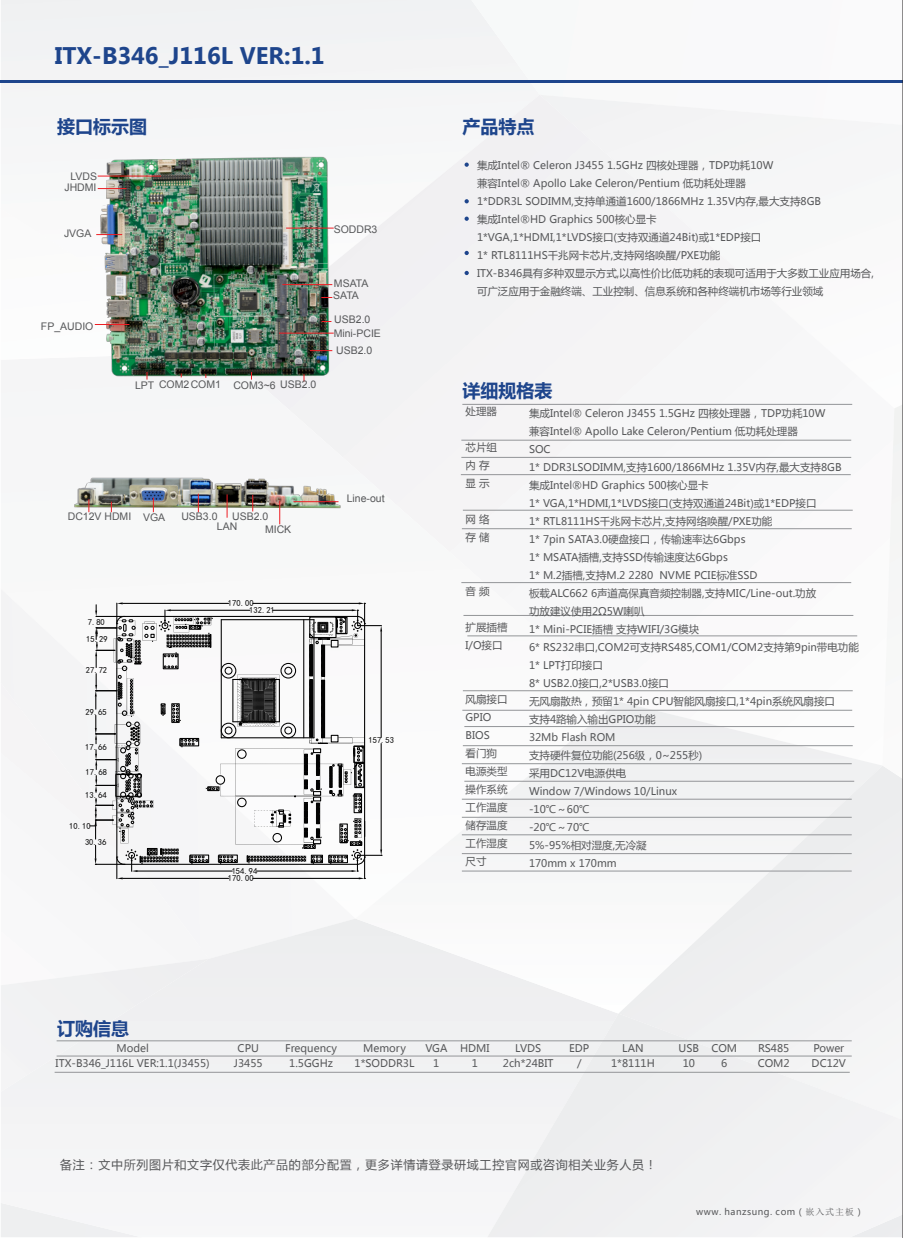
<style>
.page{position:relative;width:903px;height:1238px;background:#fff}
.page>*{position:absolute;margin:0;border:0;box-sizing:border-box;transform-origin:0 0}
.t1{font:700 24px "Segoe UI";color:#1e458c}
.t2{font:700 18px "Microsoft Ya Hei";color:#1e458c}
.t3{font:12px "Microsoft Ya Hei";letter-spacing:.06em;color:#57585a}
.t4{font:10.5px/18px "Microsoft Ya Hei";color:#57585a;text-align:center}
.t5{font:10.5px/10.1px "Arial";color:#57585a}
.t6{font:9px "Microsoft Ya Hei";letter-spacing:.06em;color:#57585a}
.t7{font:8.55px/17.1px "Sim Hei";color:#030303}
.s1{font-family:"Sim Sun"}
</style>
<div class="page">
<div style="left:1px;top:0;width:470px;height:119px;background:#f3f3f4"></div>
<svg style="left:471px;top:0;width:431px;height:94px"></svg>
<div style="left:224px;top:95px;width:634px;height:597px;background:#f6f6f7"></div>
<div style="left:88px;top:352px;width:530px;height:340px;background:#f6f6f7"></div>
<svg style="left:1px;top:588px;width:354px;height:94px"></svg>
<div style="left:1px;top:682px;width:122px;height:198px;background:#f5f4f5"></div>
<div style="left:1px;top:919px;width:486px;height:318px;background:#f4f4f5"></div>
<svg style="left:355px;top:702px;width:522px;height:311px"></svg>
<svg style="left:618px;top:765px;width:284px;height:248px"></svg>
<svg style="left:883px;top:405px;width:19px;height:374px"></svg>
<div style="left:487px;top:1013px;width:415px;height:224px;background:#f0f1f2"></div>
<div style="left:1px;top:958px;width:208px;height:133px;background:#f1f1f2"></div>
<img style="left:74px;top:473px;width:270px;height:39px">
<img style="left:94px;top:149px;width:243px;height:235px">
<hr style="left:1px;top:80px;width:902px;height:2px;background:#1e458c">
<svg style="left:465px;top:162px;width:4px;height:5px"></svg>
<svg style="left:465px;top:199px;width:4px;height:4px"></svg>
<svg style="left:465px;top:251px;width:4px;height:4px"></svg>
<svg style="left:465px;top:271px;width:4px;height:4px"></svg>
<hr style="left:461px;top:582px;width:390px;height:1px;background:#939598">
<hr style="left:461px;top:457px;width:390px;height:1px;background:#939598">
<hr style="left:462px;top:404px;width:390px;height:1px;background:#939598">
<hr style="left:461px;top:474px;width:390px;height:1px;background:#939598">
<hr style="left:463px;top:615px;width:390px;height:1px;background:#939598">
<hr style="left:464px;top:726px;width:390px;height:1px;background:#939598">
<hr style="left:462px;top:710px;width:390px;height:1px;background:#939598">
<hr style="left:463px;top:690px;width:390px;height:1px;background:#939598">
<hr style="left:467px;top:635px;width:390px;height:1px;background:#939598">
<hr style="left:462px;top:528px;width:390px;height:1px;background:#939598">
<hr style="left:463px;top:510px;width:390px;height:1px;background:#939598">
<hr style="left:462px;top:799px;width:390px;height:1px;background:#939598">
<hr style="left:461px;top:440px;width:390px;height:1px;background:#939598">
<hr style="left:463px;top:745px;width:390px;height:1px;background:#939598">
<hr style="left:462px;top:763px;width:390px;height:1px;background:#939598">
<hr style="left:464px;top:781px;width:390px;height:1px;background:#939598">
<hr style="left:462px;top:817px;width:390px;height:1px;background:#939598">
<hr style="left:462px;top:834px;width:390px;height:1px;background:#939598">
<hr style="left:462px;top:853px;width:390px;height:1px;background:#939598">
<hr style="left:462px;top:870px;width:390px;height:1px;background:#939598">
<hr style="left:57px;top:1040px;width:795px;height:1px;background:#939598">
<hr style="left:57px;top:1055px;width:795px;height:1px;background:#939598">
<hr style="left:55px;top:1072px;width:795px;height:1px;background:#939598">
<svg style="left:465px;top:216px;width:4px;height:5px"></svg>
<svg style="left:89px;top:499px;width:1px;height:13px"></svg>
<svg style="left:153px;top:497px;width:1px;height:15px"></svg>
<svg style="left:198px;top:493px;width:1px;height:19px"></svg>
<svg style="left:227px;top:494px;width:1px;height:24px"></svg>
<svg style="left:252px;top:495px;width:1px;height:16px"></svg>
<svg style="left:279px;top:500px;width:1px;height:24px"></svg>
<hr style="left:293px;top:501px;width:45px;height:1px;background:#ee1d23">
<svg style="left:98px;top:188px;width:29px;height:1px"></svg>
<img style="left:88px;top:209px;width:136px;height:151px">
<hr style="left:95px;top:324px;width:34px;height:1px;background:#ee1d23">
<hr style="left:282px;top:284px;width:50px;height:1px;background:#ee1d23">
<hr style="left:286px;top:228px;width:48px;height:1px;background:#ee1d23">
<hr style="left:279px;top:333px;width:55px;height:1px;background:#ee1d23">
<hr style="left:902px;top:0;width:1px;height:1238px;background:#231f20">
<hr style="left:98px;top:176px;width:63px;height:1px;background:#ee1d23">
<svg style="left:310px;top:350px;width:22px;height:1px"></svg>
<svg style="left:90px;top:602px;width:292px;height:277px"></svg>
<h1 class="t1" style="left:55px;top:39px;width:271px">ITX-B346_J116L VER:1.1</h1>
<h2 class="t2" style="left:57px;top:113px;width:91px">接口标示图</h2>
<h2 class="t2" style="left:462px;top:113px;width:73px">产品特点</h2>
<p class="t5" style="left:70px;top:171px;width:28px">LVDS</p>
<p class="t5" style="left:64px;top:182px;width:34px">JHDMI</p>
<p class="t5" style="left:64px;top:228px;width:29px">JVGA</p>
<p class="t5" style="left:41px;top:321px;width:54px">FP_AUDIO</p>
<p class="t5" style="left:334px;top:225px;width:45px">SODDR3</p>
<p class="t5" style="left:135px;top:380px;width:183px">LPT COM2COM1 COM3~6 USB2.0</p>
<p class="t5" style="left:334px;top:279px;width:36px">MSATA</p>
<p class="t5" style="left:333px;top:291px;width:27px">SATA</p>
<p class="t5" style="left:334px;top:313px;width:49px;line-height:13.5px">USB2.0<br>Mini-PCIE</p>
<p class="t5" style="left:336px;top:345px;width:38px">USB2.0</p>
<p class="t5" style="left:68px;top:511px;width:99px">DC12V HDMI VGA</p>
<p class="t5" style="left:217px;top:511px;width:22px;text-indent:-36px">USB3.0<br>LAN</p>
<p class="t5" style="left:232px;top:511px;width:38px">USB2.0</p>
<p class="t5" style="left:265px;top:525px;width:28px">MICK</p>
<p class="t7" style="left:86px;top:613px;width:23px">7.80<br>15.29</p>
<p class="t7" style="left:86px;top:662px;width:23px">27.72</p>
<p class="t7" style="left:85px;top:703px;width:23px">29.65</p>
<p class="t7" style="left:85px;top:738px;width:23px">17.66</p>
<p class="t7" style="left:86px;top:764px;width:23px">17.68</p>
<p class="t7" style="left:85px;top:786px;width:23px">13.64</p>
<p class="t7" style="left:85px;top:817px;width:23px;line-height:16.4px;text-indent:-16px">10.10<br>30.36</p>
<p class="t7" style="left:228px;top:594px;width:27px">170.00</p>
<p class="t7" style="left:249px;top:601px;width:27px">132.21</p>
<p class="t7" style="left:228px;top:867px;width:31px;line-height:7.4px;text-align:center">154.94<br>170.00</p>
<p class="t5" style="left:347px;top:493px;width:39px">Line-out</p>
<p class="t7" style="left:368px;top:732px;width:27px">157.53</p>
<h2 class="t2" style="left:57px;top:1015px;width:73px">订购信息</h2>
<p class="t4" style="left:477px;top:156px;width:398px;text-align:left">集成Intel® Celeron J3455 1.5GHz 四核处理器，TDP功耗10W<br>兼容Intel® Apollo Lake Celeron/Pentium 低功耗处理器<br>1*DDR3L SODIMM,支持单通道1600/1866MHz 1.35V内存,最大支持8GB<br>集成Intel®HD Graphics 500核心显卡<br>1*VGA,1*HDMI,1*LVDS接口(支持双通道24Bit)或1*EDP接口<br>1* RTL8111HS千兆网卡芯片,支持网络唤醒/PXE功能<br>ITX-B346具有多种双显示方式,以高性价比低功耗的表现可适用于大多数工业应用场合,可广泛应用于金融终端、工业控制、信息系统和各种终端机市场等行业领域</p>
<h2 class="t2" style="left:462px;top:378px;width:91px">详细规格表</h2>
<p class="t4" style="left:466px;top:401px;width:33px">处理器</p>
<p class="t4" style="left:466px;top:437px;width:33px;text-align:left">芯片组内 存显 示</p>
<p class="t4" style="left:466px;top:509px;width:26px;text-align:left">网 络存 储</p>
<p class="t4" style="left:466px;top:581px;width:26px">音 频</p>
<p class="t4" style="left:466px;top:617px;width:43px;text-align:left">扩展插槽<br>I/O接口</p>
<p class="t4" style="left:466px;top:689px;width:43px;text-align:left">风扇接口<br>GPIO<br>BIOS<br>看门狗电源类型操作系统工作温度储存温度工作湿度尺寸</p>
<p class="t4" style="left:529px;top:403px;width:331px;text-align:left">集成Intel® Celeron J3455 1.5GHz 四核处理器，TDP功耗10W<br>兼容Intel® Apollo Lake Celeron/Pentium 低功耗处理器<br>SOC<br>1* DDR3LSODIMM,支持1600/1866MHz 1.35V内存,最大支持8GB<br>集成Intel®HD Graphics 500核心显卡<br>1* VGA,1*HDMI,1*LVDS接口(支持双通道24Bit)或1*EDP接口<br>1* RTL8111HS千兆网卡芯片,支持网络唤醒/PXE功能<br>1* 7pin SATA3.0硬盘接口，传输速率达6Gbps<br>1* MSATA插槽,支持SSD传输速度达6Gbps<br>1* M.2插槽,支持M.2 2280 NVME PCIE标准SSD<br>板载ALC662 6声道高保真音频控制器,支持MIC/Line-out.功放<br>功放建议使用2Ω5W喇叭<br>1* Mini-PCIE插槽 支持WIFI/3G模块<br>6* RS232串口,COM2可支持RS485,COM1/COM2支持第9pin带电功能<br>1* LPT打印接口<br>8* USB2.0接口,2*USB3.0接口<br>无风扇散热，预留1* 4pin CPU智能风扇接口,1*4pin系统风扇接口<br>支持4路输入输出GPIO功能<br>32Mb Flash ROM<br>支持硬件复位功能(256级，0~255秒)<br>采用DC12V电源供电<br>Window 7/Windows 10/Linux<br>-10℃～60℃<br>-20℃～70℃<br>5%-95%相对湿度,无冷凝<br>170mm x 170mm</p>
<p class="t4" style="left:56px;top:1040px;width:156px;line-height:15px">Model<br>ITX-B346_J116L VER:1.1(J3455)</p>
<p class="t4" style="left:234px;top:1040px;width:30px;line-height:15px">CPU<br>J3455</p>
<p class="t4" style="left:285px;top:1040px;width:53px;line-height:15px">Frequency<br>1.5GGHz</p>
<p class="t4" style="left:355px;top:1040px;width:61px;line-height:15px">Memory<br>1*SODDR3L</p>
<p class="t4" style="left:425px;top:1040px;width:24px;line-height:15px">VGA<br>1</p>
<p class="t4" style="left:460px;top:1040px;width:31px;line-height:15px">HDMI<br>1</p>
<p class="t4" style="left:503px;top:1040px;width:52px;line-height:15px">LVDS<br>2ch*24BIT</p>
<p class="t4" style="left:611px;top:1040px;width:45px;line-height:15px">LAN<br>1*8111H</p>
<p class="t4" style="left:679px;top:1040px;width:22px;line-height:15px">USB<br>10</p>
<p class="t4" style="left:712px;top:1040px;width:27px;line-height:15px">COM<br>6</p>
<p class="t4" style="left:758px;top:1040px;width:33px;line-height:15px;text-align:left">RS485<br>COM2</p>
<p class="t4" style="left:812px;top:1040px;width:36px;line-height:15px;text-align:left">Power<br>DC12V</p>
<p class="t4" style="left:569px;top:1040px;width:22px;line-height:15px">EDP /</p>
<p class="t3" style="left:60px;top:1156px;width:598px">备注：文中所列图片和文字仅代表此产品的部分配置，更多详情请登录研域工控官网或咨询相关业务人员！</p>
<p class="t6" style="left:696px;top:1205px;width:169px">www<span class="s1">.</span>hanzsung<span class="s1">.</span>com（<span class="s1">嵌入式主板</span>）</p>
</div>
